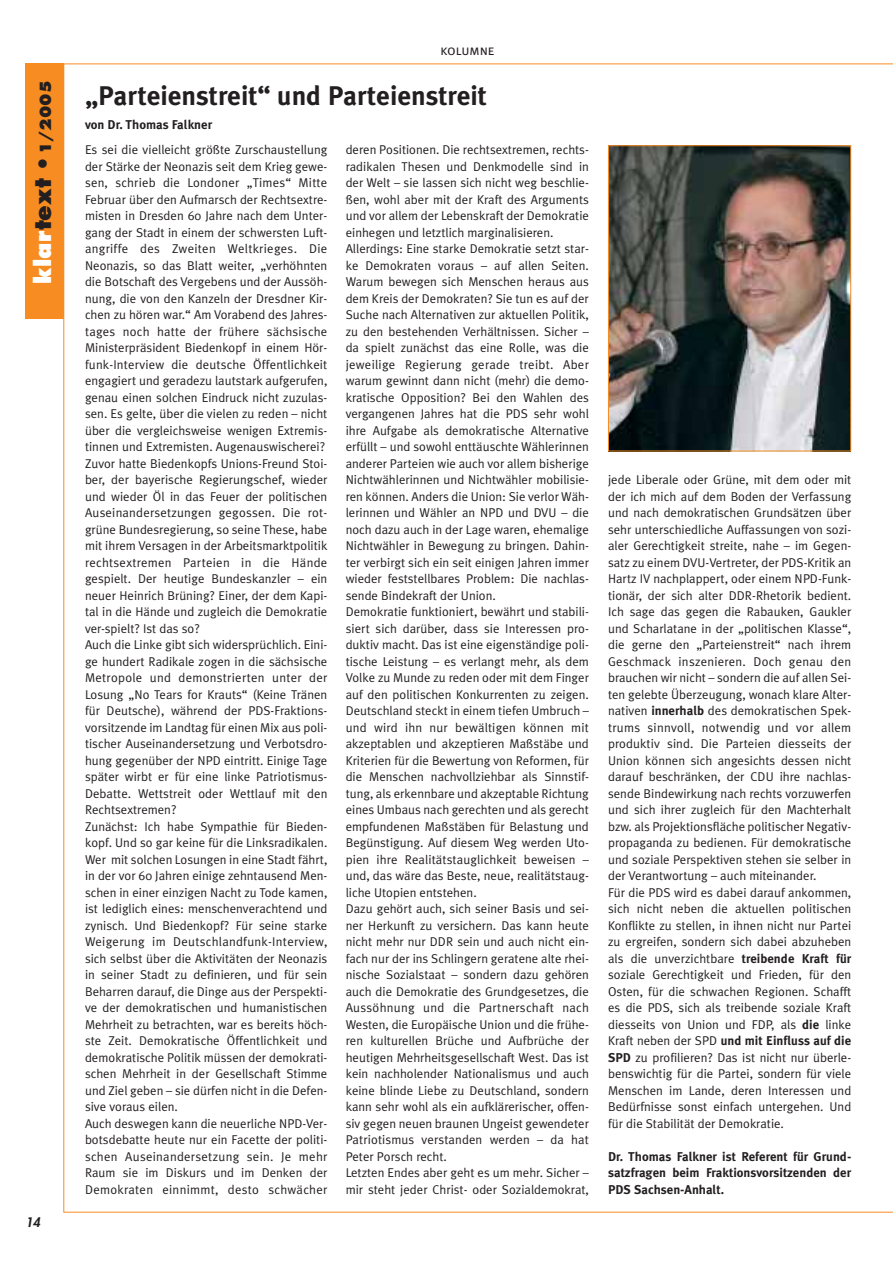
<style>
.page{position:relative;width:893px;height:1263px;background:#fff}
.page>*{position:absolute;margin:0;border:0;box-sizing:border-box;transform-origin:0 0}
.t1{font:700 27px "Meta Plus";color:#231f20}
.t2{font:800 15px "Futura";color:#231f20}
.t3{font:14.25px "Meta Plus Normal Caps";color:#231f20}
.t4{font:12.75px/16.5px "Meta Plus Normal";color:#231f20}
.t5{font:700 12.75px/16.5px "Meta Plus";color:#231f20;text-align:justify}
.t6{font:italic 800 12.75px "Futura";color:#231f20}
.s1{font-size:22.5px;color:#fff}
.s2{font-size:22.5px}
.s3{font-family:"Meta Plus";font-weight:700}
.s4{font-family:"Meta Plus Normal";font-weight:400}
</style>
<div class="page">
<div style="left:26px;top:64px;width:38px;height:255px;background:#f78d22"></div>
<hr style="left:60px;top:64px;width:832px;height:1px;background:#f78d22">
<hr style="left:63px;top:64px;width:1px;height:1148px;background:#f78d22">
<hr style="left:64px;top:1212px;width:828px;height:1px;background:#f78d22">
<img style="left:610px;top:147px;width:239px;height:302px">
<div style="left:608px;top:145px;width:243px;height:306px;border:1px solid #f78d22"></div>
<p class="t2" style="left:39px;top:284px;width:204px;rotate:-90deg"><span class="s1">klar</span><span class="s2">text •</span>1/2005</p>
<p class="t6" style="left:26px;top:1216px;width:18px">14</p>
<p class="t3" style="left:441px;top:42px;width:56px">kolumne</p>
<h1 class="t1" style="left:85px;top:86px;width:403px">„Parteienstreit“ und Parteienstreit</h1>
<p class="t5" style="left:85px;top:118px;width:129px">von Dr. Thomas Falkner</p>
<p class="t4" style="left:85px;top:143px;width:244px">Es sei die vielleicht größte Zurschaustellung der Stärke der Neonazis seit dem Krieg gewe&shy;sen, schrieb die Londoner „Times“ Mitte Februar über den Aufmarsch der Rechtsextre&shy;misten in Dresden 60 Jahre nach dem Unter&shy;gang der Stadt in einem der schwersten Luft&shy;angriffe des Zweiten Weltkrieges. Die Neonazis, so das Blatt weiter, „verhöhnten die Botschaft des Vergebens und der Aussöh&shy;nung, die von den Kanzeln der Dresdner Kir&shy;chen zu hören war.“ Am Vorabend des Jahres&shy;tages noch hatte der frühere sächsische Ministerpräsident Biedenkopf in einem Hör&shy;funk-Interview die deutsche Öffentlichkeit engagiert und geradezu lautstark aufgerufen, genau einen solchen Eindruck nicht zuzulas&shy;sen. Es gelte, über die vielen zu reden – nicht über die vergleichsweise wenigen Extremis&shy;tinnen und Extremisten. Augenauswischerei?<br>Zuvor hatte Biedenkopfs Unions-Freund Stoi&shy;ber, der bayerische Regierungschef, wieder und wieder Öl in das Feuer der politischen Auseinandersetzungen gegossen. Die rot&shy;grüne Bundesregierung, so seine These, habe mit ihrem Versagen in der Arbeitsmarktpolitik rechtsextremen Parteien in die Hände gespielt. Der heutige Bundeskanzler – ein neuer Heinrich Brüning? Einer, der dem Kapi&shy;tal in die Hände und zugleich die Demokratie ver-spielt? Ist das so?<br>Auch die Linke gibt sich widersprüchlich. Eini&shy;ge hundert Radikale zogen in die sächsische Metropole und demonstrierten unter der Losung „No Tears for Krauts“ (Keine Tränen für Deutsche), während der PDS-Fraktions&shy;vorsitzende im Landtag für einen Mix aus poli&shy;tischer Auseinandersetzung und Verbotsdro&shy;hung gegenüber der NPD eintritt. Einige Tage später wirbt er für eine linke Patriotismus-Debatte. Wettstreit oder Wettlauf mit den Rechtsextremen?<br>Zunächst: Ich habe Sympathie für Bieden&shy;kopf. Und so gar keine für die Linksradikalen.<br>Wer mit solchen Losungen in eine Stadt fährt, in der vor 60 Jahren einige zehntausend Men&shy;schen in einer einzigen Nacht zu Tode kamen, ist lediglich eines: menschenverachtend und zynisch. Und Biedenkopf? Für seine starke Weigerung im Deutschlandfunk-Interview, sich selbst über die Aktivitäten der Neonazis in seiner Stadt zu definieren, und für sein Beharren darauf, die Dinge aus der Perspekti&shy;ve der demokratischen und humanistischen Mehrheit zu betrachten, war es bereits höch&shy;ste Zeit. Demokratische Öffentlichkeit und demokratische Politik müssen der demokrati&shy;schen Mehrheit in der Gesellschaft Stimme und Ziel geben – sie dürfen nicht in die Defen&shy;sive voraus eilen.<br>Auch deswegen kann die neuerliche NPD-Ver&shy;botsdebatte heute nur ein Facette der politi&shy;schen Auseinandersetzung sein. Je mehr Raum sie im Diskurs und im Denken der Demokraten einnimmt, desto schwächer</p>
<p class="t4" style="left:346px;top:143px;width:245px">deren Positionen. Die rechtsextremen, rechts&shy;radikalen Thesen und Denkmodelle sind in der Welt – sie lassen sich nicht weg beschlie&shy;ßen, wohl aber mit der Kraft des Arguments und vor allem der Lebenskraft der Demokratie einhegen und letztlich marginalisieren.<br>Allerdings: Eine starke Demokratie setzt star&shy;ke Demokraten voraus – auf allen Seiten.<br>Warum bewegen sich Menschen heraus aus dem Kreis der Demokraten? Sie tun es auf der Suche nach Alternativen zur aktuellen Politik, zu den bestehenden Verhältnissen. Sicher – da spielt zunächst das eine Rolle, was die jeweilige Regierung gerade treibt. Aber warum gewinnt dann nicht (mehr) die demo&shy;kratische Opposition? Bei den Wahlen des vergangenen Jahres hat die PDS sehr wohl ihre Aufgabe als demokratische Alternative erfüllt – und sowohl enttäuschte Wählerinnen anderer Parteien wie auch vor allem bisherige Nichtwählerinnen und Nichtwähler mobilisie&shy;ren können. Anders die Union: Sie verlor Wäh&shy;lerinnen und Wähler an NPD und DVU – die noch dazu auch in der Lage waren, ehemalige Nichtwähler in Bewegung zu bringen. Dahin&shy;ter verbirgt sich ein seit einigen Jahren immer wieder feststellbares Problem: Die nachlas&shy;sende Bindekraft der Union.<br>Demokratie funktioniert, bewährt und stabili&shy;siert sich darüber, dass sie Interessen pro&shy;duktiv macht. Das ist eine eigenständige poli&shy;tische Leistung – es verlangt mehr, als dem Volke zu Munde zu reden oder mit dem Finger auf den politischen Konkurrenten zu zeigen.<br>Deutschland steckt in einem tiefen Umbruch – und wird ihn nur bewältigen können mit akzeptablen und akzeptieren Maßstäbe und Kriterien für die Bewertung von Reformen, für die Menschen nachvollziehbar als Sinnstif&shy;tung, als erkennbare und akzeptable Richtung eines Umbaus nach gerechten und als gerecht empfundenen Maßstäben für Belastung und Begünstigung. Auf diesem Weg werden Uto&shy;pien ihre Realitätstauglichkeit beweisen – und, das wäre das Beste, neue, realitätstaug&shy;liche Utopien entstehen.<br>Dazu gehört auch, sich seiner Basis und sei&shy;ner Herkunft zu versichern. Das kann heute nicht mehr nur DDR sein und auch nicht ein&shy;fach nur der ins Schlingern geratene alte rhei&shy;nische Sozialstaat – sondern dazu gehören auch die Demokratie des Grundgesetzes, die Aussöhnung und die Partnerschaft nach Westen, die Europäische Union und die frühe&shy;ren kulturellen Brüche und Aufbrüche der heutigen Mehrheitsgesellschaft West. Das ist kein nachholender Nationalismus und auch keine blinde Liebe zu Deutschland, sondern kann sehr wohl als ein aufklärerischer, offen&shy;siv gegen neuen braunen Ungeist gewendeter Patriotismus verstanden werden – da hat Peter Porsch recht.<br>Letzten Endes aber geht es um mehr. Sicher – mir steht jeder Christ- oder Sozialdemokrat,</p>
<p class="t4" style="left:608px;top:473px;width:245px">jede Liberale oder Grüne, mit dem oder mit der ich mich auf dem Boden der Verfassung und nach demokratischen Grundsätzen über sehr unterschiedliche Auffassungen von sozi&shy;aler Gerechtigkeit streite, nahe – im Gegen&shy;satz zu einem DVU-Vertreter, der PDS-Kritik an Hartz IV nachplappert, oder einem NPD-Funk&shy;tionär, der sich alter DDR-Rhetorik bedient.<br>Ich sage das gegen die Rabauken, Gaukler und Scharlatane in der „politischen Klasse“, die gerne den „Parteienstreit“ nach ihrem Geschmack inszenieren. Doch genau den brauchen wir nicht – sondern die auf allen Sei&shy;ten gelebte Überzeugung, wonach klare Alter&shy;nativen <span class="s3">innerhalb</span> des demokratischen Spek&shy;trums sinnvoll, notwendig und vor allem produktiv sind. Die Parteien diesseits der Union können sich angesichts dessen nicht darauf beschränken, der CDU ihre nachlas&shy;sende Bindewirkung nach rechts vorzuwerfen und sich ihrer zugleich für den Machterhalt bzw. als Projektionsfläche politischer Negativ&shy;propaganda zu bedienen. Für demokratische und soziale Perspektiven stehen sie selber in der Verantwortung – auch miteinander.<br>Für die PDS wird es dabei darauf ankommen, sich nicht neben die aktuellen politischen Konflikte zu stellen, in ihnen nicht nur Partei zu ergreifen, sondern sich dabei abzuheben als die unverzichtbare <span class="s3">treibende Kraft für </span>soziale Gerechtigkeit und Frieden, für den Osten, für die schwachen Regionen. Schafft es die PDS, sich als treibende soziale Kraft diesseits von Union und FDP, als <span class="s3">die</span> linke</p>
<p class="t5" style="left:608px;top:1034px;width:245px"><span class="s4">Kraft neben der SPD</span> und mit Einfluss auf die</p>
<p class="t4" style="left:608px;top:1051px;width:245px;text-align:justify"><span class="s3">SPD</span> zu profilieren? Das ist nicht nur überle&shy;benswichtig für die Partei, sondern für viele Menschen im Lande, deren Interessen und Bedürfnisse sonst einfach untergehen. Und für die Stabilität der Demokratie.</p>
<p class="t5" style="left:608px;top:1150px;width:245px">Dr. Thomas Falkner ist Referent für Grund&shy;satzfragen beim Fraktionsvorsitzenden der PDS Sachsen-Anhalt.</p>
</div>
